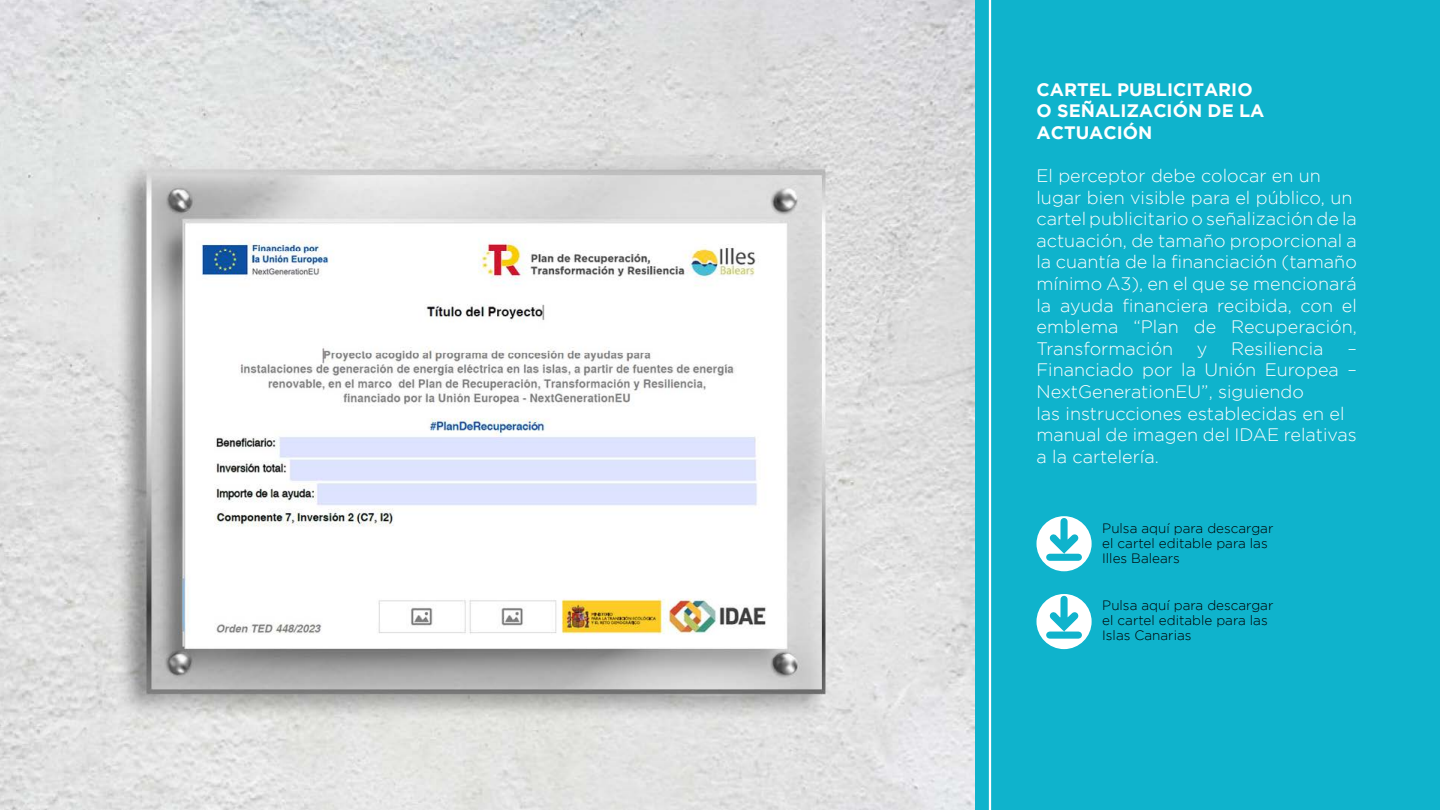
<style>
.page{position:relative;width:1440px;height:810px;background:#fff}
.page>*{position:absolute;margin:0;border:0;box-sizing:border-box;transform-origin:0 0}
.t1{font:300 18px/21.6px "Gotham";color:#fff}
.t2{font:700 18px/21.6px "Gotham";color:#fff}
.t3{font:300 13.5px/15px "Gotham";color:#000}
</style>
<div class="page">
<div style="left:968px;top:0;width:472px;height:810px;background:#0fb3cc"></div>
<img style="left:0;top:0;width:975px;height:810px">
<hr style="left:989px;top:0;width:2px;height:810px;background:#fff">
<div style="left:1036px;top:516px;width:56px;height:55px;background:#fff;border-radius:50%"></div>
<svg style="left:1046px;top:518px;width:36px;height:43px"></svg>
<div style="left:1036px;top:594px;width:56px;height:55px;background:#fff;border-radius:50%"></div>
<svg style="left:1046px;top:596px;width:36px;height:43px"></svg>
<p class="t2" style="left:1036px;top:78px;width:230px">CARTEL PUBLICITARIO<br>O SEÑALIZACIÓN DE LA<br>ACTUACIÓN</p>
<p class="t1" style="left:1036px;top:165px;width:322px">El perceptor debe colocar en un lugar bien visible para el público, un cartel publicitario o señalización de la actuación, de tamaño proporcional a la cuantía de la financiación (tamaño mínimo A3), en el que se mencionará la ayuda financiera recibida, con el emblema “Plan de Recuperación, Transformación</p>
<p class="t1" style="left:1197px;top:337px;width:12px">y</p>
<p class="t1" style="left:1231px;top:337px;width:94px">Resiliencia</p>
<p class="t1" style="left:1036px;top:337px;width:322px;text-indent:311px">–<br>Financiado por la Unión Europea –<br>NextGenerationEU”, siguiendo<br>las instrucciones establecidas en el manual de imagen del IDAE relativas a la cartelería.</p>
<p class="t3" style="left:1102px;top:520px;width:173px">Pulsa aquí para descargar el cartel editable para las<br>Illes Balears</p>
<p class="t3" style="left:1102px;top:598px;width:173px">Pulsa aquí para descargar el cartel editable para las<br>Islas Canarias</p>
</div>
